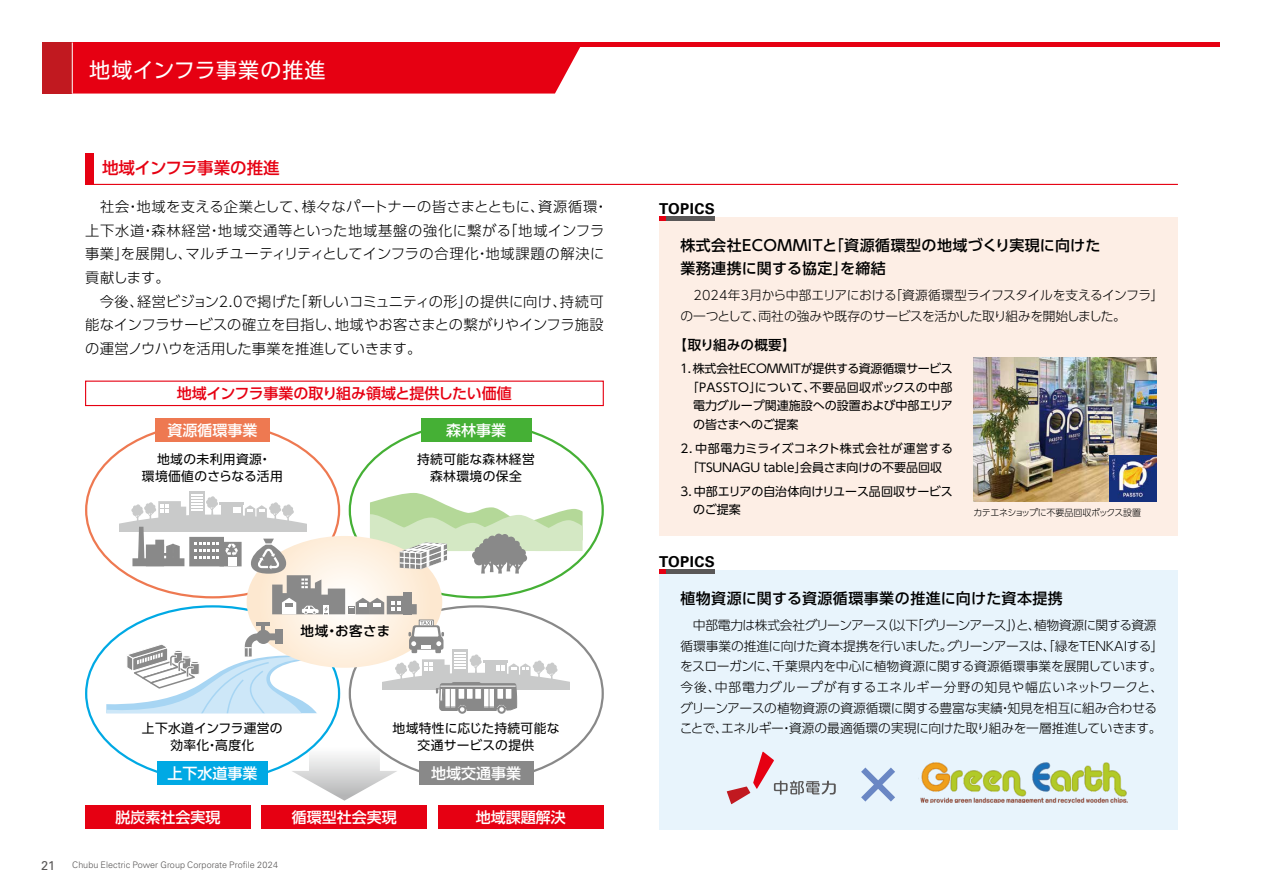
<style>
.page{position:relative;width:1263px;height:893px;background:#fff}
.page>*{position:absolute;margin:0;border:0;box-sizing:border-box;transform-origin:0 0}
.t1{font:21px "UD Shin Go Pro";letter-spacing:.035em;color:#fff}
.t2{font:500 16.5px "UD Shin Go Pro";letter-spacing:-.015em;color:#e60012}
.t3{font:500 15px/22.5px "UD Shin Go Pro";letter-spacing:.03em;color:#000}
.t4{font:500 15px "UD Shin Go Pro";color:#fff}
.t5{font:500 15px "UD Shin Go Pro";letter-spacing:-.02em;color:#e60012}
.t6{font:700 15px "Univers LT Std";letter-spacing:.03em;color:#000}
.t7{font:300 14.25px/23.7px "UD Shin Go Pro";letter-spacing:.015em;color:#000}
.t8{font:500 13.5px "UD Shin Go Pro";letter-spacing:.02em;color:#000}
.t9{font:300 12.75px/20.7px "UD Shin Go Pro";letter-spacing:-.02em;color:#000}
.t10{font:12.75px/16.5px "UD Shin Go Pro";letter-spacing:.03em;color:#000;text-align:center}
.t11{font:12.75px "Univers LT Std";color:#595757}
.t12{font:12px/18.8px "UD Shin Go Pro";letter-spacing:-.005em;color:#000;text-align:center}
.t13{font:12px "UD Shin Go Pro";letter-spacing:.025em;color:#000}
.t14{font:300 9px "Univers LT Std";letter-spacing:.005em;color:#595757}
.t15{font:300 9px "UD Shin Go Pro";letter-spacing:-.035em;color:#000}
</style>
<div class="page">
<svg style="left:311px;top:755px;width:66px;height:46px"></svg>
<svg style="left:88px;top:713px;width:252px;height:69px"></svg>
<svg style="left:349px;top:713px;width:252px;height:69px"></svg>
<div style="left:421px;top:419px;width:110px;height:23px;background:#45b035"></div>
<div style="left:155px;top:419px;width:115px;height:23px;background:#ee7951"></div>
<div style="left:157px;top:761px;width:111px;height:24px;background:#00a9e4"></div>
<div style="left:419px;top:761px;width:115px;height:24px;background:#898989"></div>
<div style="left:261px;top:806px;width:166px;height:23px;background:#e60012"></div>
<div style="left:85px;top:806px;width:166px;height:23px;background:#e60012"></div>
<div style="left:438px;top:806px;width:166px;height:23px;background:#e60012"></div>
<svg style="left:85px;top:422px;width:519px;height:291px"></svg>
<div style="left:85px;top:381px;width:519px;height:25px;border:1px solid #e60012"></div>
<hr style="left:85px;top:184px;width:1093px;height:1px;background:#e60012">
<div style="left:85px;top:153px;width:9px;height:32px;background:#e60012"></div>
<div style="left:659px;top:217px;width:519px;height:319px;background:#fdeee5"></div>
<div style="left:659px;top:570px;width:519px;height:259px;background:#e8f4fc"></div>
<img style="left:974px;top:357px;width:183px;height:145px">
<img style="left:1110px;top:455px;width:47px;height:47px">
<hr style="left:659px;top:217px;width:55px;height:4px;background:#595757">
<svg style="left:659px;top:217px;width:6px;height:4px"></svg>
<hr style="left:659px;top:570px;width:55px;height:4px;background:#595757">
<svg style="left:659px;top:570px;width:6px;height:4px"></svg>
<svg style="left:727px;top:752px;width:109px;height:52px"></svg>
<svg style="left:861px;top:767px;width:34px;height:35px"></svg>
<img style="left:918px;top:762px;width:210px;height:40px">
<hr style="left:43px;top:43px;width:1177px;height:4px;background:#e60012">
<div style="left:73px;top:47px;width:507px;height:47px;background:#e60012"></div>
<div style="left:43px;top:43px;width:29px;height:51px;background:#c11920"></div>
<hr style="left:72px;top:43px;width:1px;height:51px;background:#fff">
<h1 class="t1" style="left:89px;top:53px;width:238px">地域インフラ事業の推進</h1>
<p class="t2" style="left:102px;top:155px;width:179px">地域インフラ事業の推進</p>
<p class="t7" style="left:85px;top:194px;width:525px">　社会・地域を支える企業として、様々なパートナーの皆さまとともに、資源循環・上下水道・森林経営・地域交通等といった地域基盤の強化に繋がる「地域インフラ事業」を展開し、マルチユーティリティとしてインフラの合理化・地域課題の解決に貢献します。<br>　今後、経営ビジョン2.0で掲げた「新しいコミュニティの形」の提供に向け、持続可能なインフラサービスの確立を目指し、地域やお客さまとの繋がりやインフラ施設の運営ノウハウを活用した事業を推進していきます。</p>
<p class="t5" style="left:177px;top:381px;width:336px">地域インフラ事業の取り組み領域と提供したい価値</p>
<p class="t4" style="left:168px;top:418px;width:92px">資源循環事業</p>
<p class="t4" style="left:446px;top:418px;width:61px">森林事業</p>
<p class="t10" style="left:142px;top:451px;width:142px">地域の未利用資源・<br>環境価値のさらなる活用</p>
<p class="t10" style="left:417px;top:451px;width:119px">持続可能な森林経営森林環境の保全</p>
<p class="t8" style="left:301px;top:620px;width:91px">地域・お客さま</p>
<p class="t10" style="left:142px;top:719px;width:142px">上下水道インフラ運営の効率化・高度化</p>
<p class="t10" style="left:392px;top:719px;width:168px">地域特性に応じた持続可能な交通サービスの提供</p>
<p class="t4" style="left:168px;top:761px;width:91px">上下水道事業</p>
<p class="t4" style="left:431px;top:761px;width:91px">地域交通事業</p>
<p class="t4" style="left:115px;top:805px;width:106px">脱炭素社会実現</p>
<p class="t4" style="left:292px;top:805px;width:106px">循環型社会実現</p>
<p class="t4" style="left:476px;top:805px;width:91px">地域課題解決</p>
<p class="t11" style="left:41px;top:857px;width:16px">21</p>
<p class="t14" style="left:72px;top:860px;width:207px">Chubu Electric Power Group Corporate Profile 2024</p>
<p class="t6" style="left:659px;top:200px;width:57px">TOPICS</p>
<p class="t3" style="left:680px;top:234px;width:421px">株式会社ECOMMITと「資源循環型の地域づくり実現に向けた業務連携に関する協定」を締結</p>
<p class="t9" style="left:680px;top:285px;width:485px">　2024年3月から中部エリアにおける「資源循環型ライフスタイルを支えるインフラ」の一つとして、両社の強みや既存のサービスを活かした取り組みを開始しました。</p>
<p class="t8" style="left:674px;top:334px;width:124px">【取り組みの概要】</p>
<p class="t12" style="left:678px;top:359px;width:276px">１．株式会社ECOMMITが提供する資源循環サービス</p>
<p class="t13" style="left:687px;top:377px;width:267px">「PASSTO」について、不要品回収ボックスの中部</p>
<p class="t12" style="left:693px;top:396px;width:261px">電力グループ関連施設への設置および中部エリア</p>
<p class="t12" style="left:693px;top:415px;width:107px">の皆さまへのご提案</p>
<p class="t12" style="left:680px;top:439px;width:274px">2．中部電力ミライズコネクト株式会社が運営する「TSUNAGU table」会員さま向けの不要品回収</p>
<p class="t12" style="left:693px;top:481px;width:261px;text-align:left;text-indent:-13px">3．中部エリアの自治体向けリユース品回収サービスのご提案</p>
<p class="t15" style="left:973px;top:505px;width:169px">カテエネショップに不要品回収ボックス設置</p>
<p class="t6" style="left:659px;top:553px;width:57px">TOPICS</p>
<p class="t3" style="left:680px;top:587px;width:384px">植物資源に関する資源循環事業の推進に向けた資本提携</p>
<p class="t9" style="left:680px;top:614px;width:485px">　中部電力は株式会社グリーンアース（以下「グリーンアース」）と、植物資源に関する資源循環事業の推進に向けた資本提携を行いました。グリーンアースは、「緑をTENKAIする」をスローガンに、千葉県内を中心に植物資源に関する資源循環事業を展開しています。今後、中部電力グループが有するエネルギー分野の知見や幅広いネットワークと、グリーンアースの植物資源の資源循環に関する豊富な実績・知見を相互に組み合わせることで、エネルギー・資源の最適循環の実現に向けた取り組みを一層推進していきます。</p>
</div>
